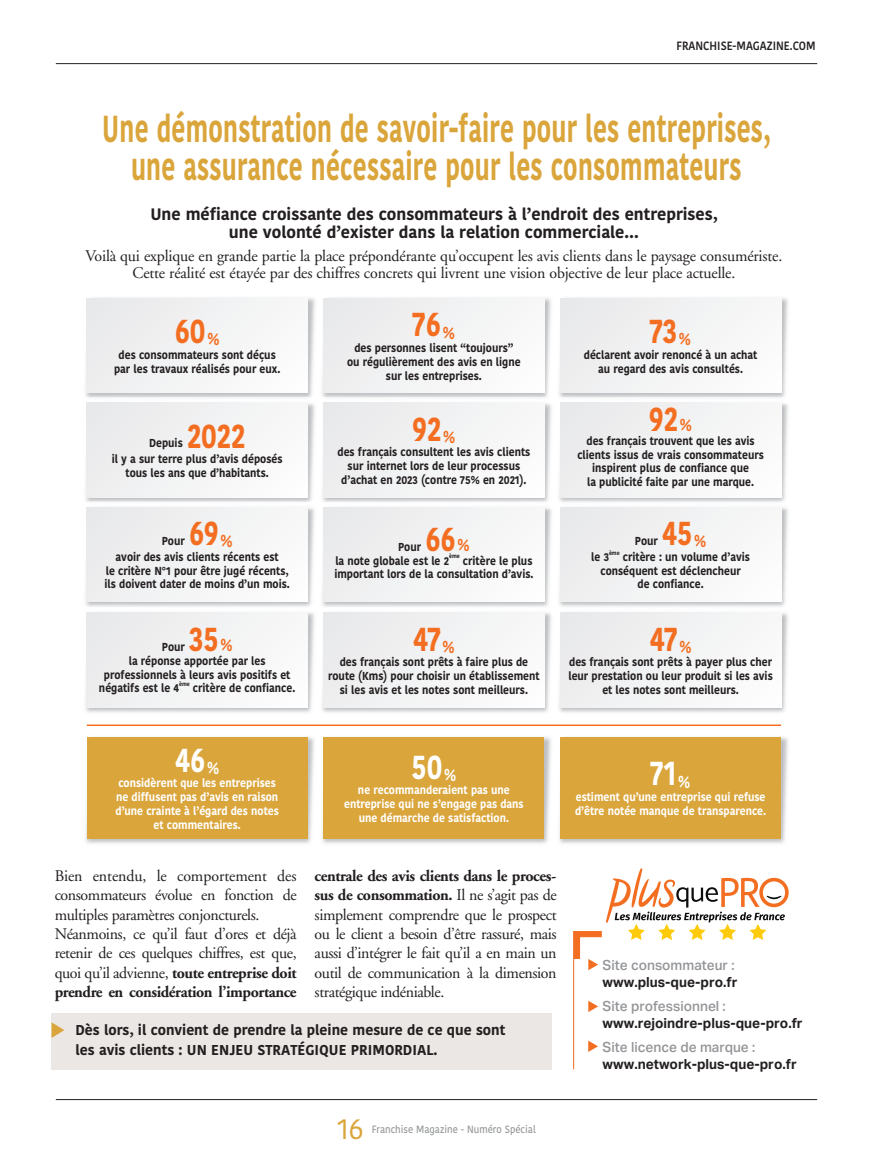
<style>
.page{position:relative;width:872px;height:1170px;background:#fff}
.page>*{position:absolute;margin:0;border:0;box-sizing:border-box;transform-origin:0 0}
.t1{font:700 37.5px/37.5px "Kohinoor Bangla";letter-spacing:.01em;color:#daa53b;text-align:center;scale:.65 1}
.t2{font:700 34.5px "Kohinoor Bangla";color:#f36e21;scale:.8 1}
.t3{font:700 34.5px "Kohinoor Bangla";color:#fff;scale:.8 1}
.t4{font:30px "Kohinoor Bangla";color:#daa53b}
.t5{font:700 16.5px/18px "Kohinoor Bangla";color:#231f20;text-align:center}
.t6{font:16.2px/19.5px "Adobe Garamond";letter-spacing:-.01em;color:#231f20;text-align:center}
.t7{font:700 14.25px/19.5px "Kohinoor Bangla";color:#231f20}
.t8{font:700 13.95px "Aktiv Grotesk";color:#231f20}
.t9{font:500 13.95px "Aktiv Grotesk";color:#939598}
.t10{font:600 12px "Kohinoor Bangla";color:#231f20;scale:.9 1}
.t11{font:700 11.55px/13.8px "Kohinoor Bangla";color:#231f20;text-align:center;scale:.9 1}
.t12{font:700 11.55px/13.8px "Kohinoor Bangla";color:#fff;text-align:center;scale:.9 1}
.t13{font:500 10.5px "Kohinoor Bangla";color:#939598;scale:.9 1}
.t14{font:700 5.7px "Kohinoor Bangla";color:#231f20;scale:.9 1}
.s1{font-size:17.25px}
.s2{font-weight:700}
</style>
<div class="page">
<hr style="left:56px;top:63px;width:761px;height:1px;background:#231f20">
<hr style="left:56px;top:1099px;width:761px;height:1px;background:#231f20">
<svg style="left:588px;top:1000px;width:10px;height:11px"></svg>
<svg style="left:574px;top:868px;width:214px;height:102px"></svg>
<svg style="left:588px;top:1040px;width:10px;height:11px"></svg>
<hr style="left:573px;top:930px;width:1px;height:139px;background:#f36e21">
<div style="left:52px;top:1013px;width:500px;height:56px;background:#ebe7e4"></div>
<svg style="left:52px;top:1022px;width:12px;height:15px"></svg>
<img style="left:85px;top:298px;width:230px;height:415px">
<div style="left:87px;top:298px;width:221px;height:95px;background:#f2f3f4"></div>
<img style="left:544px;top:298px;width:7px;height:99px">
<img style="left:559px;top:298px;width:229px;height:415px">
<img style="left:544px;top:404px;width:8px;height:98px">
<img style="left:85px;top:397px;width:230px;height:7px">
<div style="left:87px;top:402px;width:221px;height:95px;background:#f2f3f4"></div>
<img style="left:781px;top:397px;width:7px;height:7px">
<img style="left:85px;top:502px;width:230px;height:6px">
<div style="left:87px;top:507px;width:221px;height:94px;background:#f2f3f4"></div>
<img style="left:322px;top:508px;width:230px;height:99px">
<svg style="left:322px;top:298px;width:222px;height:303px"></svg>
<div style="left:323px;top:507px;width:221px;height:94px;background:#f2f3f4"></div>
<img style="left:781px;top:502px;width:7px;height:6px">
<svg style="left:559px;top:298px;width:222px;height:303px"></svg>
<div style="left:560px;top:507px;width:221px;height:94px;background:#f2f3f4"></div>
<img style="left:85px;top:607px;width:230px;height:6px">
<div style="left:87px;top:612px;width:221px;height:95px;background:#f2f3f4"></div>
<img style="left:322px;top:613px;width:230px;height:100px">
<svg style="left:322px;top:613px;width:1px;height:94px"></svg>
<div style="left:323px;top:612px;width:221px;height:95px;background:#f2f3f4"></div>
<img style="left:781px;top:607px;width:7px;height:6px">
<svg style="left:559px;top:607px;width:222px;height:100px"></svg>
<div style="left:560px;top:612px;width:221px;height:95px;background:#f2f3f4"></div>
<img style="left:85px;top:737px;width:229px;height:107px">
<div style="left:87px;top:737px;width:221px;height:101px;background:#daa53b"></div>
<img style="left:322px;top:737px;width:229px;height:107px">
<div style="left:323px;top:737px;width:221px;height:101px;background:#daa53b"></div>
<img style="left:559px;top:737px;width:229px;height:107px">
<div style="left:560px;top:737px;width:221px;height:101px;background:#daa53b"></div>
<hr style="left:87px;top:724px;width:694px;height:2px;background:#f36e21">
<p class="t10" style="left:676px;top:38px;width:156px">FRANCHISE-MAGAZINE.COM</p>
<h1 class="t1" style="left:102px;top:112px;width:1029px">Une démonstration de savoir-faire pour les entreprises, une assurance nécessaire pour les consommateurs</h1>
<h3 class="t5" style="left:150px;top:206px;width:568px">Une méfiance croissante des consommateurs à l’endroit des entreprises, une volonté d’exister dans la relation commerciale…</h3>
<h3 class="t6" style="left:85px;top:248px;width:698px;line-height:18px">Voilà qui explique en grande partie la place prépondérante qu’occupent les avis clients dans le paysage consumériste.<br>Cette réalité est étayée par des chiffres concrets qui livrent une vision objective de leur place actuelle.</h3>
<h2 class="t2" style="left:175px;top:310px;width:58px">60<span class="s1">%</span></h2>
<p class="t11" style="left:114px;top:348px;width:186px">des consommateurs sont déçus par les travaux réalisés pour eux.</p>
<h2 class="t2" style="left:187px;top:414px;width:74px">2022</h2>
<p class="t11" style="left:112px;top:453px;width:191px">il y a sur terre plus d’avis déposés tous les ans que d’habitants.</p>
<p class="t11" style="left:149px;top:436px;width:39px">Depuis</p>
<h2 class="t2" style="left:189px;top:512px;width:56px">69<span class="s1">%</span></h2>
<p class="t11" style="left:104px;top:550px;width:207px">avoir des avis clients récents est<br>le critère N°1 pour être jugé récents, ils doivent dater de moins d’un mois.</p>
<p class="t11" style="left:162px;top:534px;width:27px">Pour</p>
<h2 class="t2" style="left:189px;top:618px;width:56px">35<span class="s1">%</span></h2>
<p class="t11" style="left:129px;top:654px;width:153px">la réponse apportée par les</p>
<p class="t11" style="left:104px;top:668px;width:209px">professionnels à leurs avis positifs et</p>
<p class="t11" style="left:99px;top:682px;width:90px">négatifs est le 4</p>
<p class="t14" style="left:179px;top:681px;width:13px">ème</p>
<p class="t11" style="left:193px;top:682px;width:115px">critère de confiance.</p>
<p class="t11" style="left:162px;top:640px;width:27px">Pour</p>
<h2 class="t2" style="left:413px;top:303px;width:54px">76<span class="s1">%</span></h2>
<p class="t11" style="left:347px;top:341px;width:194px">des personnes lisent “toujours” ou régulièrement des avis en ligne sur les entreprises.</p>
<h2 class="t2" style="left:412px;top:407px;width:55px">92<span class="s1">%</span></h2>
<p class="t11" style="left:337px;top:446px;width:216px">des français consultent les avis clients sur internet lors de leur processus d’achat en 2023 (contre 75% en 2021).</p>
<h2 class="t2" style="left:425px;top:517px;width:57px">66<span class="s1">%</span></h2>
<p class="t11" style="left:335px;top:554px;width:128px">la note globale est le 2</p>
<p class="t14" style="left:449px;top:553px;width:13px">ème</p>
<p class="t11" style="left:398px;top:540px;width:27px">Pour</p>
<p class="t11" style="left:334px;top:554px;width:223px;text-align:right">critère le plus<br>important lors de la consultation d’avis.</p>
<h2 class="t2" style="left:413px;top:617px;width:54px">47<span class="s1">%</span></h2>
<p class="t11" style="left:328px;top:656px;width:236px">des français sont prêts à faire plus de route (Kms) pour choisir un établissement si les avis et les notes sont meilleurs.</p>
<h2 class="t2" style="left:650px;top:310px;width:53px">73<span class="s1">%</span></h2>
<p class="t11" style="left:584px;top:348px;width:194px">déclarent avoir renoncé à un achat au regard des avis consultés.</p>
<h2 class="t2" style="left:649px;top:398px;width:55px">92<span class="s1">%</span></h2>
<p class="t11" style="left:577px;top:434px;width:209px">des français trouvent que les avis clients issus de vrais consommateurs inspirent plus de confiance que<br>la publicité faite par une marque.</p>
<h2 class="t2" style="left:662px;top:512px;width:57px">45<span class="s1">%</span></h2>
<p class="t11" style="left:635px;top:534px;width:27px">Pour</p>
<p class="t11" style="left:591px;top:550px;width:21px">le 3</p>
<p class="t14" style="left:609px;top:549px;width:13px">ème</p>
<p class="t11" style="left:623px;top:550px;width:143px">critère : un volume d’avis</p>
<p class="t11" style="left:600px;top:564px;width:157px">conséquent est déclencheur</p>
<p class="t11" style="left:637px;top:578px;width:75px">de confiance.</p>
<h2 class="t2" style="left:650px;top:617px;width:54px">47<span class="s1">%</span></h2>
<p class="t11" style="left:568px;top:656px;width:229px">des français sont prêts à payer plus cher leur prestation ou leur produit si les avis et les notes sont meilleurs.</p>
<h2 class="t3" style="left:175px;top:738px;width:57px">46<span class="s1">%</span></h2>
<p class="t12" style="left:115px;top:776px;width:183px">considèrent que les entreprises ne diffusent pas d’avis en raison d’une crainte à l’égard des notes et commentaires.</p>
<h2 class="t3" style="left:411px;top:745px;width:58px">50<span class="s1">%</span></h2>
<p class="t12" style="left:344px;top:783px;width:201px">ne recommanderaient pas une entreprise qui ne s’engage pas dans une démarche de satisfaction.</p>
<p class="t6" style="left:55px;top:867px;width:243px;text-align:left">Bien entendu, le comportement des consommateurs évolue en fonction de multiples paramètres conjoncturels.<br>Néanmoins, ce qu’il faut d’ores et déjà retenir de ces quelques chiffres, est que, quoi qu’il advienne, <span class="s2">toute entreprise doit prendre en considération l’importance</span></p>
<p class="t6" style="left:315px;top:867px;width:243px;text-align:justify"><span class="s2">centrale des avis clients dans le proces&shy;sus de consommation.</span> Il ne s’agit pas de simplement comprendre que le prospect ou le client a besoin d’être rassuré, mais aussi d’intégrer le fait qu’il a en main un outil de communication à la dimension stratégique indéniable.</p>
<p class="t7" style="left:75px;top:1021px;width:431px">Dès lors, il convient de prendre la pleine mesure de ce que sont les avis clients : UN ENJEU STRATÉGIQUE PRIMORDIAL.</p>
<h2 class="t3" style="left:651px;top:752px;width:51px">71<span class="s1">%</span></h2>
<p class="t12" style="left:575px;top:790px;width:214px;text-align:left">estiment qu’une entreprise qui refuse d’être notée manque de transparence.</p>
<p class="t9" style="left:602px;top:956px;width:133px">Site consommateur :</p>
<p class="t8" style="left:602px;top:972px;width:136px">www.plus-que-pro.fr</p>
<p class="t9" style="left:602px;top:997px;width:125px">Site professionnel :</p>
<p class="t8" style="left:602px;top:1013px;width:201px">www.rejoindre-plus-que-pro.fr</p>
<p class="t9" style="left:602px;top:1038px;width:154px">Site licence de marque :</p>
<p class="t8" style="left:602px;top:1054px;width:196px">www.network-plus-que-pro.fr</p>
<h3 class="t4" style="left:337px;top:1110px;width:28px">16</h3>
<p class="t13" style="left:372px;top:1122px;width:184px">Franchise Magazine - Numéro Spécial</p>
</div>
